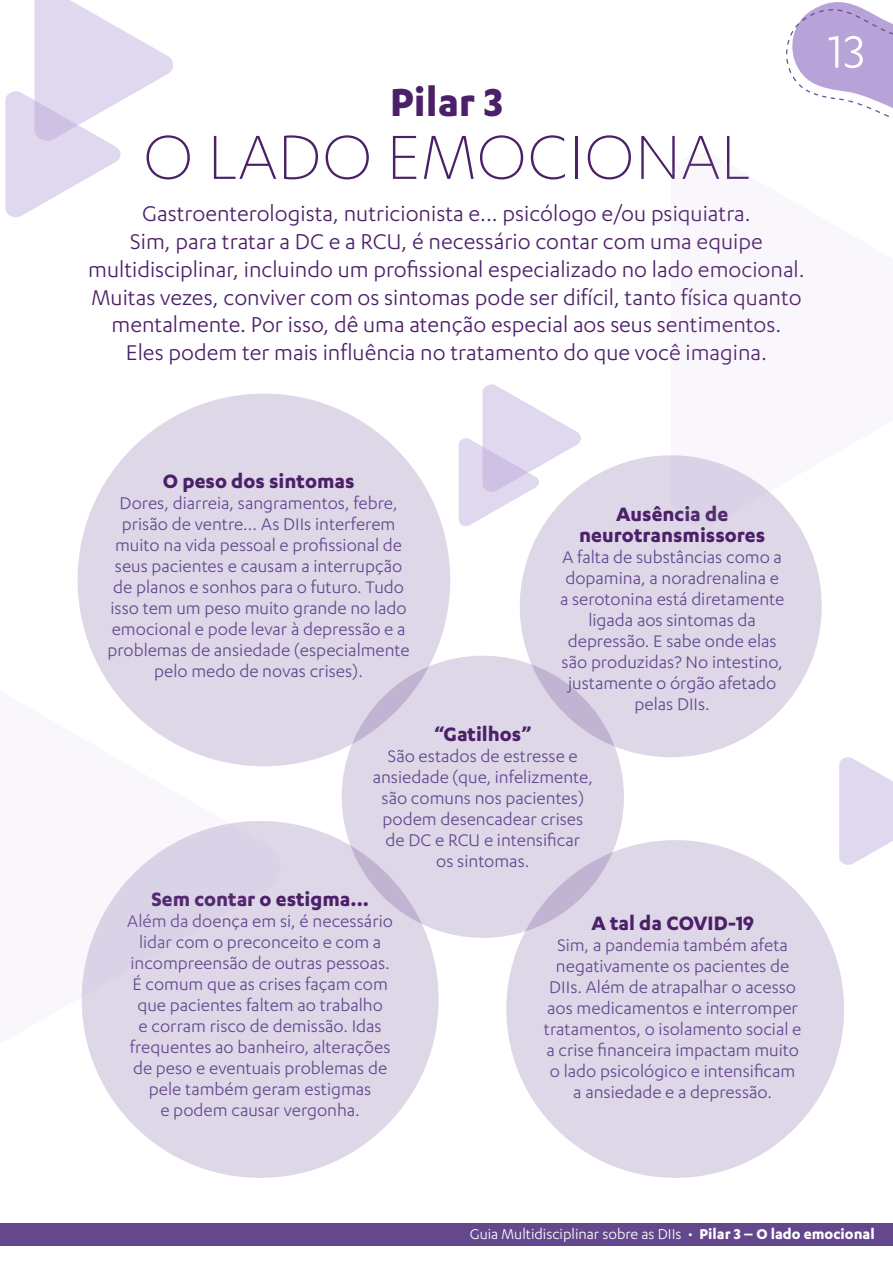
<style>
.page{position:relative;width:893px;height:1263px;background:#fff}
.page>*{position:absolute;margin:0;border:0;box-sizing:border-box;transform-origin:0 0}
.t1{font:300 72.3px "Karbon";color:#4c2069}
.t2{font:52.5px "Karbon";color:#fff}
.t3{font:700 45.15px "Karbon";color:#4c2069}
.t4{font:24.75px/27.8px "Karbon";color:#4c2069;text-align:center}
.t5{font:700 22.5px/21px "Karbon";color:#4c2069;text-align:center}
.t6{font:19.5px/21px "Karbon";color:#63488e;text-align:center}
.t7{font:16.5px "Karbon";color:#fff}
.s1{font-weight:700}
</style>
<div class="page">
<div style="left:0;top:1223px;width:893px;height:23px;background:#63488e"></div>
<div style="left:78px;top:394px;width:372px;height:372px;background:#dbd3e6;border-radius:50%"></div>
<div style="left:342px;top:656px;width:282px;height:282px;background:#dbd3e6;border-radius:50%"></div>
<div style="left:520px;top:455px;width:302px;height:302px;background:#dbd3e6;border-radius:50%"></div>
<div style="left:82px;top:821px;width:357px;height:357px;background:#dbd3e6;border-radius:50%"></div>
<div style="left:506px;top:840px;width:338px;height:338px;background:#dbd3e6;border-radius:50%"></div>
<svg style="left:786px;top:2px;width:107px;height:115px"></svg>
<svg style="left:459px;top:384px;width:123px;height:142px"></svg>
<svg style="left:839px;top:757px;width:54px;height:108px"></svg>
<svg style="left:5px;top:0;width:168px;height:217px"></svg>
<p class="t3" style="left:390px;top:76px;width:114px">Pilar 3</p>
<p class="t1" style="left:143px;top:118px;width:609px">O LADO EMOCIONAL</p>
<p class="t4" style="left:88px;top:199px;width:718px">Gastroenterologista, nutricionista e... psicólogo e/ou psiquiatra.<br>Sim, para tratar a DC e a RCU, é necessário contar com uma equipe multidisciplinar, incluindo um profissional especializado no lado emocional.<br>Muitas vezes, conviver com os sintomas pode ser difícil, tanto física quanto mentalmente. Por isso, dê uma atenção especial aos seus sentimentos.<br>Eles podem ter mais influência no tratamento do que você imagina.</p>
<p class="t2" style="left:828px;top:23px;width:38px">13</p>
<p class="t5" style="left:163px;top:469px;width:193px">O peso dos sintomas</p>
<p class="t6" style="left:107px;top:492px;width:304px">Dores, diarreia, sangramentos, febre, prisão de ventre... As DIIs interferem muito na vida pessoal e profissional de seus pacientes e causam a interrupção de planos e sonhos para o futuro. Tudo isso tem um peso muito grande no lado emocional e pode levar à depressão e a problemas de ansiedade (especialmente pelo medo de novas crises).</p>
<p class="t5" style="left:579px;top:503px;width:187px">Ausência de neurotransmissores</p>
<p class="t6" style="left:560px;top:546px;width:226px">A falta de substâncias como a dopamina, a noradrenalina e a serotonina está diretamente ligada aos sintomas da depressão. E sabe onde elas são produzidas? No intestino, justamente o órgão afetado pelas DIIs.</p>
<p class="t5" style="left:434px;top:723px;width:99px">“Gatilhos”</p>
<p class="t6" style="left:373px;top:745px;width:222px">São estados de estresse e ansiedade (que, infelizmente, são comuns nos pacientes) podem desencadear crises de DC e RCU e intensificar<br>os sintomas.</p>
<p class="t5" style="left:151px;top:888px;width:219px">Sem contar o estigma...</p>
<p class="t6" style="left:127px;top:910px;width:267px">Além da doença em si, é necessário lidar com o preconceito e com a incompreensão de outras pessoas.<br>É comum que as crises façam com que pacientes faltem ao trabalho<br>e corram risco de demissão. Idas frequentes ao banheiro, alterações de peso e eventuais problemas de pele também geram estigmas<br>e podem causar vergonha.</p>
<p class="t5" style="left:591px;top:912px;width:164px">A tal da COVID-19</p>
<p class="t6" style="left:544px;top:934px;width:259px">Sim, a pandemia também afeta negativamente os pacientes de<br>DIIs. Além de atrapalhar o acesso aos medicamentos e interromper tratamentos, o isolamento social e a crise financeira impactam muito o lado psicológico e intensificam a ansiedade e a depressão.</p>
<p class="t7" style="left:470px;top:1225px;width:406px">Guia Multidisciplinar sobre as DIIs • <span class="s1">Pilar 3 – O lado emocional</span></p>
</div>
